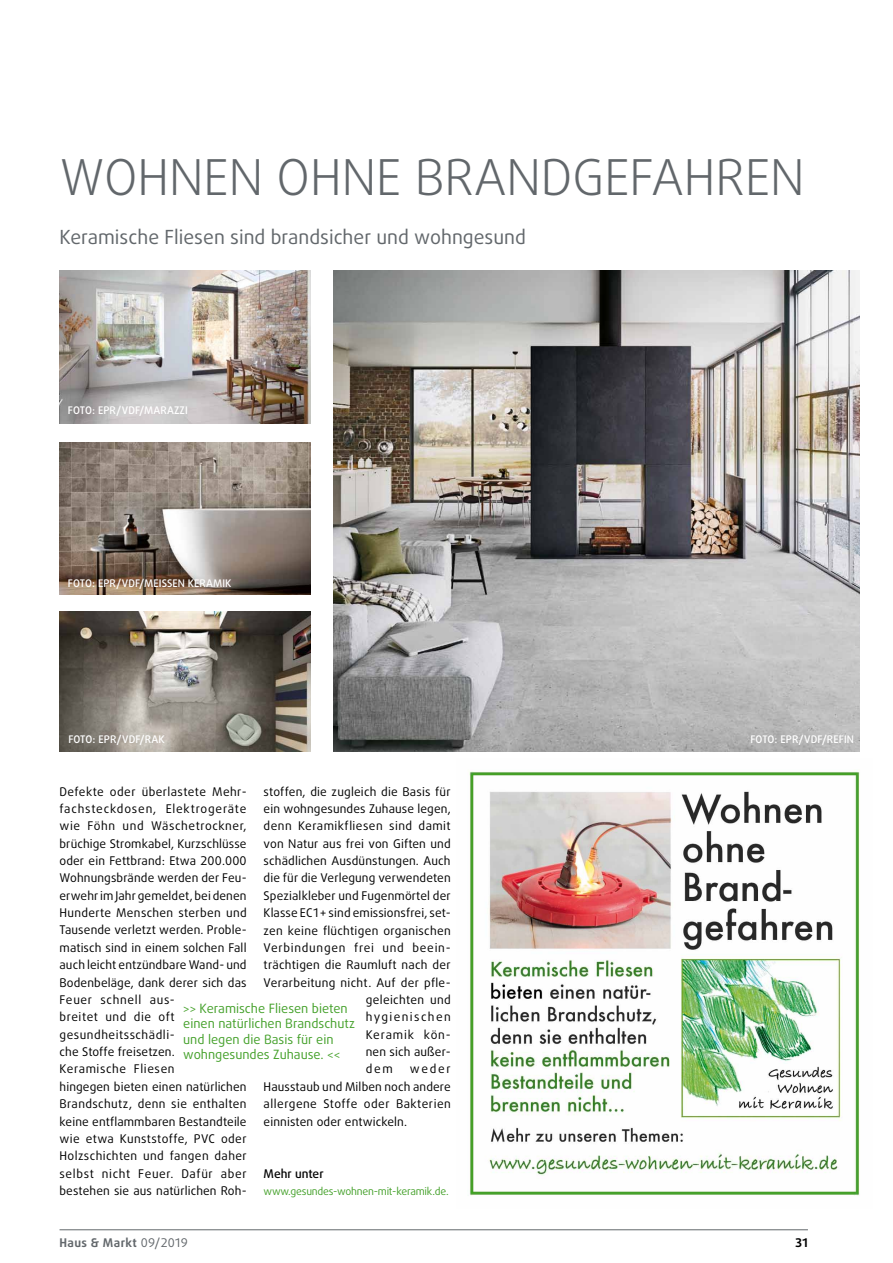
<style>
.page{position:relative;width:893px;height:1263px;background:#fff}
.page>*{position:absolute;margin:0;border:0;box-sizing:border-box;transform-origin:0 0}
.t1{font:300 49.5px "Daxline OT";color:#62676b}
.t2{font:19.5px "Daxline OT";color:#62676b}
.t3{font:12.9px/15.5px "Daxline OT";color:#45a12b}
.t4{font:12px/17.4px "Daxline OT";letter-spacing:.01em;color:#000}
.t5{font:12px "Daxline OT";letter-spacing:.04em;color:#000}
.t6{font:12px "Daxline OT";letter-spacing:.06em;color:#000}
.t7{font:700 12px "Daxline OT";letter-spacing:.03em;color:#62676b}
.t8{font:12px "Daxline OT";letter-spacing:.03em;color:#000}
.t9{font:12px "Daxline OT";letter-spacing:.115em;color:#000}
.t10{font:12px "Daxline OT";letter-spacing:.07em;color:#000}
.t11{font:500 12px "Daxline OT";color:#000}
.t12{font:700 12px "Daxline OT";color:#000}
.t13{font:500 10.5px "Daxline OT";letter-spacing:.01em;color:#fff}
.t14{font:10.5px "Daxline OT";letter-spacing:-.02em;color:#45a12b}
.s1{font-size:11.4px}
.s2{font-weight:400}
</style>
<div class="page">
<hr style="left:60px;top:1229px;width:748px;height:1px;background:#62676b">
<img style="left:334px;top:270px;width:525px;height:481px">
<img style="left:60px;top:270px;width:251px;height:153px">
<img style="left:60px;top:442px;width:251px;height:153px">
<img style="left:60px;top:612px;width:251px;height:139px">
<img style="left:469px;top:771px;width:391px;height:425px">
<h1 class="t1" style="left:60px;top:145px;width:746px">WOHNEN OHNE BRANDGEFAHREN</h1>
<h2 class="t2" style="left:60px;top:224px;width:468px">Keramische Fliesen sind brandsicher und wohngesund</h2>
<p class="t13" style="left:68px;top:403px;width:121px">FOTO: EPR/VDF/MARAZZI</p>
<p class="t13" style="left:68px;top:576px;width:164px">FOTO: EPR/VDF/MEISSEN KERAMIK</p>
<p class="t13" style="left:68px;top:733px;width:98px">FOTO: EPR/VDF/RAK</p>
<p class="t4" style="left:60px;top:783px;width:189px">Defekte oder überlastete Mehr&shy;fachsteckdosen, Elektrogeräte wie Föhn und Wäschetrockner, brüchige Stromkabel, Kurzschlüsse oder ein Fettbrand: Etwa 200.000<br>Wohnungsbrände werden der Feu&shy;erwehr im Jahr gemeldet, bei denen<br>Hunderte Menschen sterben und<br>Tausende verletzt werden. Proble&shy;matisch sind in einem solchen Fall auch leicht entzündbare Wand- und<br>Bodenbeläge, dank derer sich das<br>Feuer schnell aus-<br>breitet und die oft gesundheitsschädli-<br>che Stoffe freisetzen.<br>Keramische Fliesen<br>hingegen bieten einen natürlichen<br>Brandschutz, denn sie enthalten keine entflammbaren Bestandteile wie etwa Kunststoffe, PVC oder<br>Holzschichten und fangen daher selbst nicht Feuer. Dafür aber bestehen sie aus natürlichen Roh-</p>
<p class="t4" style="left:264px;top:783px;width:189px">stoffen, die zugleich die Basis für</p>
<p class="t4" style="left:264px;top:800px;width:189px">ein wohngesundes Zuhause legen,</p>
<p class="t5" style="left:264px;top:818px;width:189px">denn Keramikfliesen sind damit</p>
<p class="t4" style="left:264px;top:835px;width:189px">von Natur aus frei von Giften und</p>
<p class="t4" style="left:264px;top:852px;width:188px">schädlichen Ausdünstungen. Auch</p>
<p class="t4" style="left:264px;top:869px;width:189px">die für die Verlegung verwendeten</p>
<p class="t4" style="left:264px;top:887px;width:189px">Spezialkleber und Fugenmörtel der</p>
<p class="t4" style="left:264px;top:904px;width:189px">Klasse EC1+ sind emissionsfrei, set-</p>
<p class="t4" style="left:264px;top:922px;width:189px">zen keine flüchtigen organischen</p>
<p class="t6" style="left:264px;top:939px;width:189px">Verbindungen frei und beein-</p>
<p class="t4" style="left:264px;top:956px;width:189px">trächtigen die Raumluft nach der</p>
<p class="t4" style="left:264px;top:974px;width:189px">Verarbeitung nicht. Auf der pfle-</p>
<p class="t8" style="left:366px;top:992px;width:87px">geleichten und</p>
<p class="t9" style="left:366px;top:1009px;width:87px">hygienischen</p>
<p class="t10" style="left:366px;top:1026px;width:87px">Keramik kön-</p>
<p class="t4" style="left:366px;top:1043px;width:87px">nen sich außer-</p>
<p class="t4" style="left:366px;top:1060px;width:29px">dem</p>
<p class="t3" style="left:183px;top:1000px;width:173px"><span class="s1">&gt;&gt;</span> Keramische Fliesen bieten einen natürlichen Brandschutz und legen die Basis für ein wohngesundes Zuhause. <span class="s1">&lt;&lt;</span></p>
<p class="t4" style="left:264px;top:1060px;width:189px;text-align:justify;text-indent:146px">weder Hausstaub und Milben noch andere allergene Stoffe oder Bakterien einnisten oder entwickeln.</p>
<p class="t11" style="left:264px;top:1165px;width:62px">MEHR UNTER</p>
<p class="t14" style="left:264px;top:1184px;width:187px">www.gesundes-wohnen-mit-keramik.de.</p>
<p class="t13" style="left:750px;top:733px;width:105px">FOTO: EPR/VDF/REFIN</p>
<p class="t7" style="left:60px;top:1235px;width:130px">Haus &amp; Markt <span class="s2">09/2019</span></p>
<p class="t12" style="left:796px;top:1235px;width:14px">31</p>
</div>
